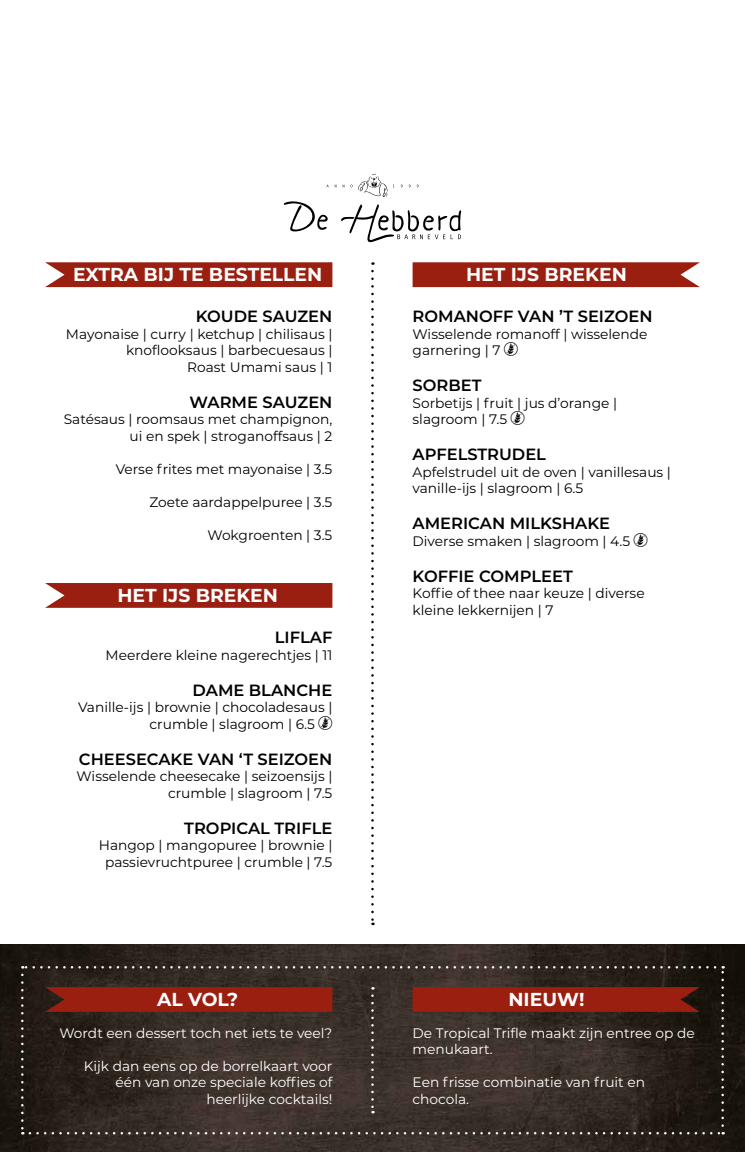
<style>
.page{position:relative;width:745px;height:1152px;background:#fff}
.page>*{position:absolute;margin:0;border:0;box-sizing:border-box;transform-origin:0 0}
.t1{font:700 18.75px "Montserrat";color:#fff}
.t2{font:600 16.25px "Montserrat";color:#000}
.t3{font:13.75px/16.5px "Montserrat";color:#000}
.t4{font:13.75px/16.5px "Montserrat";color:#fff}
</style>
<div class="page">
<img style="left:0;top:945px;width:744px;height:207px">
<svg style="left:21px;top:974px;width:3px;height:160px"></svg>
<svg style="left:30px;top:1132px;width:693px;height:2px"></svg>
<svg style="left:721px;top:966px;width:2px;height:159px"></svg>
<svg style="left:22px;top:966px;width:692px;height:2px"></svg>
<svg style="left:371px;top:995px;width:2px;height:118px"></svg>
<svg style="left:371px;top:271px;width:2px;height:654px"></svg>
<svg style="left:358px;top:174px;width:29px;height:23px"></svg>
<svg style="left:283px;top:201px;width:45px;height:30px"></svg>
<svg style="left:341px;top:204px;width:120px;height:38px"></svg>
<svg style="left:412px;top:262px;width:287px;height:25px;background:#9e281a"></svg>
<svg style="left:45px;top:583px;width:287px;height:25px;background:#9e2819"></svg>
<svg style="left:45px;top:987px;width:287px;height:25px;background:#951f10"></svg>
<svg style="left:412px;top:987px;width:287px;height:25px;background:#951e10"></svg>
<svg style="left:45px;top:262px;width:287px;height:25px;background:#9e291a"></svg>
<h1 class="t1" style="left:73px;top:261px;width:250px">EXTRA BIJ TE BESTELLEN</h1>
<p class="t2" style="left:195px;top:305px;width:138px">KOUDE SAUZEN</p>
<p class="t3" style="left:66px;top:325px;width:268px;text-align:right">Mayonaise | curry | ketchup | chilisaus | knoflooksaus | barbecuesaus |<br>Roast Umami saus | 1</p>
<p class="t2" style="left:189px;top:390px;width:144px">WARME SAUZEN</p>
<p class="t3" style="left:64px;top:411px;width:270px;text-align:right">Satésaus | roomsaus met champignon, ui en spek | stroganoffsaus | 2</p>
<p class="t3" style="left:116px;top:460px;width:218px">Verse frites met mayonaise | 3.5</p>
<p class="t3" style="left:149px;top:493px;width:184px">Zoete aardappelpuree | 3.5</p>
<p class="t3" style="left:207px;top:526px;width:126px">Wokgroenten | 3.5</p>
<h1 class="t1" style="left:117px;top:582px;width:162px">HET IJS BREKEN</h1>
<p class="t2" style="left:274px;top:626px;width:59px">LIFLAF</p>
<p class="t3" style="left:106px;top:646px;width:228px">Meerdere kleine nagerechtjes | 11</p>
<p class="t2" style="left:192px;top:678px;width:141px">DAME BLANCHE</p>
<p class="t3" style="left:149px;top:698px;width:184px;text-indent:-71px">Vanille-ijs | brownie | chocoladesaus | crumble | slagroom | 6.5</p>
<p class="t2" style="left:79px;top:747px;width:255px">CHEESECAKE VAN ‘T SEIZOEN</p>
<p class="t3" style="left:77px;top:767px;width:257px;text-align:right">Wisselende cheesecake | seizoensijs | crumble | slagroom | 7.5</p>
<p class="t2" style="left:184px;top:816px;width:149px">TROPICAL TRIFLE</p>
<p class="t3" style="left:99px;top:836px;width:235px;text-align:center">Hangop | mangopuree | brownie | passievruchtpuree | crumble | 7.5</p>
<h1 class="t1" style="left:466px;top:261px;width:162px">HET IJS BREKEN</h1>
<p class="t2" style="left:412px;top:305px;width:241px">ROMANOFF VAN ’T SEIZOEN</p>
<p class="t3" style="left:412px;top:325px;width:236px">Wisselende romanoff | wisselende garnering | 7</p>
<p class="t2" style="left:412px;top:374px;width:70px">SORBET</p>
<p class="t3" style="left:412px;top:394px;width:206px">Sorbetijs | fruit | jus d’orange | slagroom | 7.5</p>
<p class="t2" style="left:412px;top:443px;width:135px">APFELSTRUDEL</p>
<p class="t3" style="left:412px;top:463px;width:260px">Apfelstrudel uit de oven | vanillesaus | vanille-ijs | slagroom | 6.5</p>
<p class="t2" style="left:412px;top:512px;width:199px">AMERICAN MILKSHAKE</p>
<p class="t3" style="left:412px;top:532px;width:219px">Diverse smaken | slagroom | 4.5</p>
<p class="t2" style="left:412px;top:564px;width:162px">KOFFIE COMPLEET</p>
<p class="t3" style="left:412px;top:585px;width:233px">Koffie of thee naar keuze | diverse kleine lekkernijen | 7</p>
<h1 class="t1" style="left:157px;top:986px;width:83px">AL VOL?</h1>
<h1 class="t1" style="left:508px;top:986px;width:78px">NIEUW!</h1>
<p class="t4" style="left:59px;top:1024px;width:274px">Wordt een dessert toch net iets te veel?</p>
<p class="t4" style="left:84px;top:1057px;width:250px;text-align:right">Kijk dan eens op de borrelkaart voor één van onze speciale koffies of heerlijke cocktails!</p>
<p class="t4" style="left:412px;top:1024px;width:283px">De Tropical Trifle maakt zijn entree op de menukaart.</p>
<p class="t4" style="left:412px;top:1073px;width:234px">Een frisse combinatie van fruit en chocola.</p>
</div>
